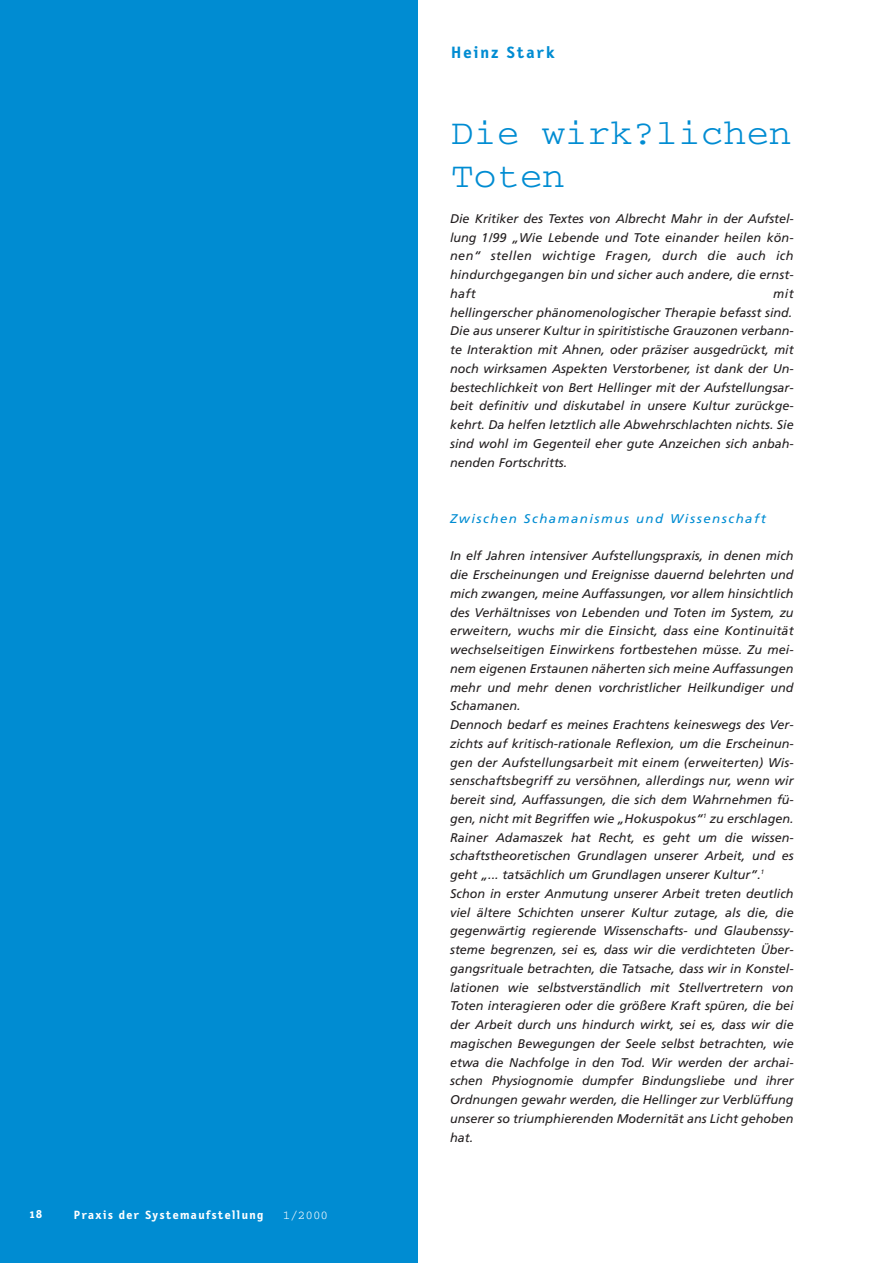
<style>
.page{position:relative;width:893px;height:1263px;background:#fff}
.page>*{position:absolute;margin:0;border:0;box-sizing:border-box;transform-origin:0 0}
.t1{font:36px/43.2px "Courier";color:#008cd2;scale:1.05 1}
.t2{font:700 16.5px "Letter Gothic Text";letter-spacing:.11em;color:#008cd2;scale:1.05 1}
.t3{font:italic 12.6px/18.8px "Frutiger CE";color:#231f20;text-align:justify}
.t4{font:italic 12.6px "Frutiger CE";letter-spacing:.11em;color:#008cd2;scale:1.05 1}
.t5{font:700 12px "Letter Gothic Text";letter-spacing:.11em;color:#fff;scale:1.05 1}
.t6{font:12px "Courier";color:#fff;scale:1.05 1}
</style>
<div class="page">
<div style="left:0;top:0;width:418px;height:1263px;background:#008cd2"></div>
<p class="t5" style="left:30px;top:1207px;width:13px">18</p>
<p class="t5" style="left:74px;top:1207px;width:182px">Praxis der Systemaufstellung</p>
<p class="t6" style="left:283px;top:1211px;width:45px">1/2000</p>
<h2 class="t2" style="left:451px;top:42px;width:100px">Heinz Stark</h2>
<h1 class="t1" style="left:451px;top:114px;width:325px">Die wirk?lichen<br>Toten</h1>
<p class="t3" style="left:450px;top:210px;width:345px">Die Kritiker des Textes von Albrecht Mahr in der Aufstel&shy;lung 1/99 „Wie Lebende und Tote einander heilen kön&shy;nen“ stellen wichtige Fragen, durch die auch ich hindurchgegangen bin und sicher auch andere, die ernst&shy;haft</p>
<p class="t3" style="left:450px;top:285px;width:345px;text-indent:323px">mit hellingerscher phänomenologischer Therapie befasst sind.<br>Die aus unserer Kultur in spiritistische Grauzonen verbann&shy;te Interaktion mit Ahnen, oder präziser ausgedrückt, mit noch wirksamen Aspekten Verstorbener, ist dank der Un&shy;bestechlichkeit von Bert Hellinger mit der Aufstellungsar&shy;beit definitiv und diskutabel in unsere Kultur zurückge&shy;kehrt. Da helfen letztlich alle Abwehrschlachten nichts. Sie sind wohl im Gegenteil eher gute Anzeichen sich anbah&shy;nenden Fortschritts.</p>
<p class="t4" style="left:450px;top:513px;width:302px">Zwischen Schamanismus und Wissenschaft</p>
<p class="t3" style="left:450px;top:547px;width:345px;text-align:left">In elf Jahren intensiver Aufstellungspraxis, in denen mich die Erscheinungen und Ereignisse dauernd belehrten und mich zwangen, meine Auffassungen, vor allem hinsichtlich des Verhältnisses von Lebenden und Toten im System, zu erweitern, wuchs mir die Einsicht, dass eine Kontinuität wechselseitigen Einwirkens fortbestehen müsse. Zu mei&shy;nem eigenen Erstaunen näherten sich meine Auffassungen mehr und mehr denen vorchristlicher Heilkundiger und Schamanen.<br>Dennoch bedarf es meines Erachtens keineswegs des Ver&shy;zichts auf kritisch-rationale Reflexion, um die Erscheinun&shy;gen der Aufstellungsarbeit mit einem (erweiterten) Wis&shy;senschaftsbegriff zu versöhnen, allerdings nur, wenn wir bereit sind, Auffassungen, die sich dem Wahrnehmen fü&shy;gen, nicht mit Begriffen wie „Hokuspokus“<sup>1</sup> zu erschlagen.<br>Rainer Adamaszek hat Recht, es geht um die wissen&shy;schaftstheoretischen Grundlagen unserer Arbeit, und es geht „... tatsächlich um Grundlagen unserer Kultur”.<sup>1<br></sup>Schon in erster Anmutung unserer Arbeit treten deutlich viel ältere Schichten unserer Kultur zutage, als die, die gegenwärtig regierende Wissenschafts- und Glaubenssy&shy;steme begrenzen, sei es, dass wir die verdichteten Über&shy;gangsrituale betrachten, die Tatsache, dass wir in Konstel&shy;lationen wie selbstverständlich mit Stellvertretern von Toten interagieren oder die größere Kraft spüren, die bei der Arbeit durch uns hindurch wirkt, sei es, dass wir die magischen Bewegungen der Seele selbst betrachten, wie etwa die Nachfolge in den Tod. Wir werden der archai&shy;schen Physiognomie dumpfer Bindungsliebe und ihrer Ordnungen gewahr werden, die Hellinger zur Verblüffung unserer so triumphierenden Modernität ans Licht gehoben hat.</p>
</div>
